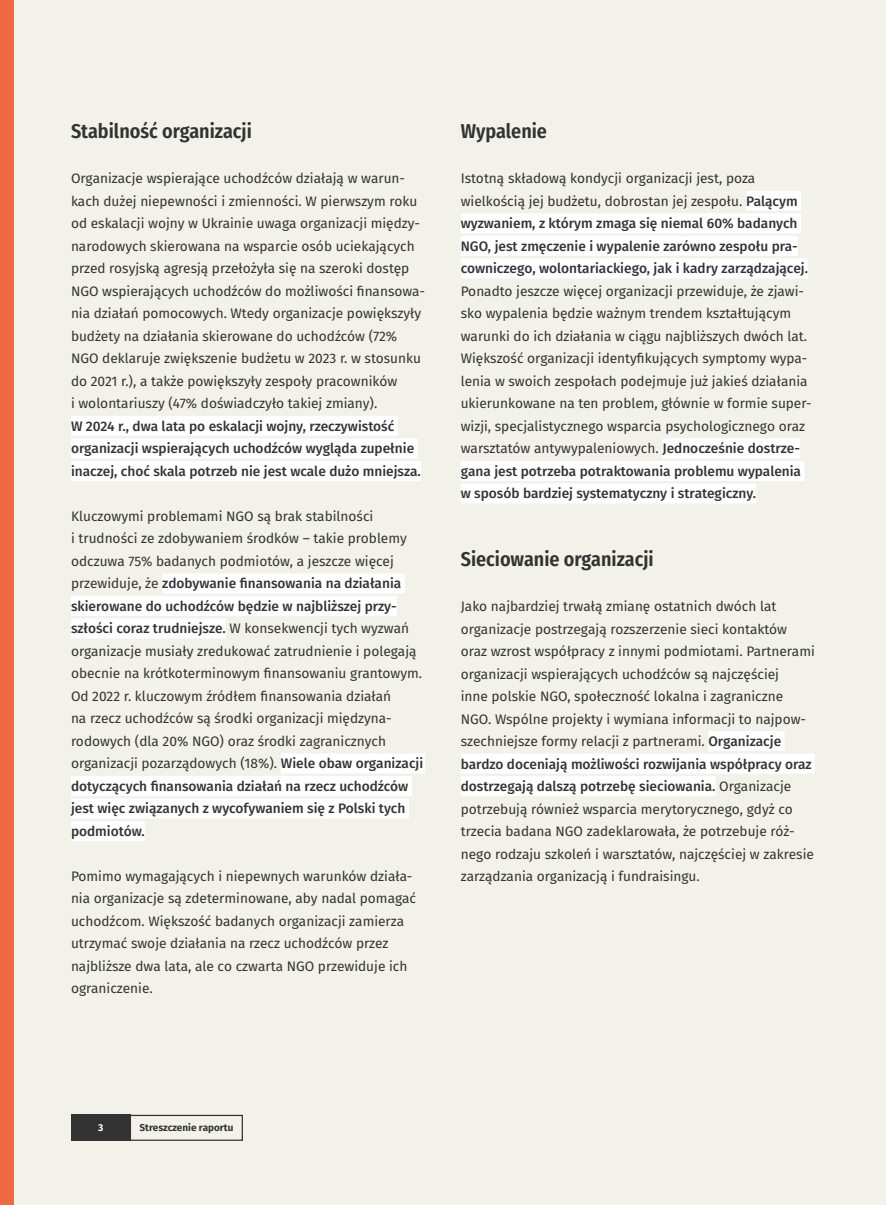
<style>
.page{position:relative;width:886px;height:1205px;background:#f2f2eb}
.page>*{position:absolute;margin:0;border:0;box-sizing:border-box;transform-origin:0 0}
.t1{font:600 20px "Fira Sans Condensed";color:#333}
.t2{font:13.75px/22.5px "Fira Sans";color:#333}
.t3{font:500 13.75px/22.5px "Fira Sans";color:#333}
.t4{font:700 10px "Fira Sans";color:#333}
.t5{font:700 10px "Fira Sans";color:#fff}
.s1{font-weight:500}
.s2{font-weight:400}
</style>
<div class="page">
<div style="left:130px;top:1115px;width:113px;height:26px;border:1px solid #333"></div>
<div style="left:71px;top:1115px;width:60px;height:26px;background:#333"></div>
<div style="left:746px;top:191px;width:55px;height:20px;background:#fff"></div>
<div style="left:461px;top:213px;width:340px;height:20px;background:#fff"></div>
<div style="left:461px;top:236px;width:337px;height:20px;background:#fff"></div>
<div style="left:461px;top:258px;width:347px;height:20px;background:#fff"></div>
<div style="left:662px;top:438px;width:138px;height:20px;background:#fff"></div>
<div style="left:461px;top:461px;width:343px;height:20px;background:#fff"></div>
<div style="left:461px;top:483px;width:295px;height:20px;background:#fff"></div>
<div style="left:708px;top:731px;width:77px;height:20px;background:#fff"></div>
<div style="left:461px;top:753px;width:354px;height:20px;background:#fff"></div>
<div style="left:461px;top:776px;width:254px;height:20px;background:#fff"></div>
<div style="left:71px;top:416px;width:327px;height:20px;background:#fff"></div>
<div style="left:71px;top:438px;width:347px;height:20px;background:#fff"></div>
<div style="left:71px;top:461px;width:350px;height:20px;background:#fff"></div>
<div style="left:162px;top:573px;width:243px;height:20px;background:#fff"></div>
<div style="left:71px;top:596px;width:326px;height:20px;background:#fff"></div>
<div style="left:71px;top:618px;width:155px;height:20px;background:#fff"></div>
<div style="left:281px;top:753px;width:144px;height:20px;background:#fff"></div>
<div style="left:71px;top:776px;width:341px;height:20px;background:#fff"></div>
<div style="left:71px;top:798px;width:338px;height:20px;background:#fff"></div>
<div style="left:71px;top:821px;width:74px;height:20px;background:#fff"></div>
<div style="left:0;top:0;width:14px;height:1205px;background:#f06942"></div>
<h1 class="t1" style="left:71px;top:115px;width:182px">Stabilność organizacji</h1>
<p class="t2" style="left:71px;top:167px;width:356px">Organizacje wspierające uchodźców działają w warun&shy;kach dużej niepewności i zmienności. W pierwszym roku od eskalacji wojny w Ukrainie uwaga organizacji między&shy;narodowych skierowana na wsparcie osób uciekających przed rosyjską agresją przełożyła się na szeroki dostęp NGO wspierających uchodźców do możliwości finansowa&shy;nia działań pomocowych. Wtedy organizacje powiększyły budżety na działania skierowane do uchodźców (72% NGO deklaruje zwiększenie budżetu w 2023 r. w stosunku do 2021 r.), a także powiększyły zespoły pracowników<br>i wolontariuszy (47% doświadczyło takiej zmiany).</p>
<p class="t3" style="left:71px;top:414px;width:351px">W 2024 r., dwa lata po eskalacji wojny, rzeczywistość organizacji wspierających uchodźców wygląda zupełnie inaczej, choć skala potrzeb nie jest wcale dużo mniejsza.</p>
<p class="t2" style="left:71px;top:504px;width:354px">Kluczowymi problemami NGO są brak stabilności<br>i trudności ze zdobywaniem środków – takie problemy odczuwa 75% badanych podmiotów, a jeszcze więcej przewiduje, że <span class="s1">zdobywanie finansowania na działania skierowane do uchodźców będzie w najbliższej przy&shy;szłości coraz trudniejsze.</span> W konsekwencji tych wyzwań organizacje musiały zredukować zatrudnienie i polegają obecnie na krótkoterminowym finansowaniu grantowym.<br>Od 2022 r. kluczowym źródłem finansowania działań<br>na rzecz uchodźców są środki organizacji międzyna&shy;rodowych (dla 20% NGO) oraz środki zagranicznych organizacji pozarządowych (18%). <span class="s1">Wiele obaw organizacji dotyczących finansowania działań na rzecz uchodźców jest więc związanych z wycofywaniem się z Polski tych podmiotów.</span></p>
<p class="t2" style="left:71px;top:864px;width:347px">Pomimo wymagających i niepewnych warunków działa&shy;nia organizacje są zdeterminowane, aby nadal pomagać uchodźcom. Większość badanych organizacji zamierza utrzymać swoje działania na rzecz uchodźców przez najbliższe dwa lata, ale co czwarta NGO przewiduje ich ograniczenie.</p>
<h1 class="t1" style="left:461px;top:115px;width:88px">Wypalenie</h1>
<p class="t3" style="left:461px;top:167px;width:349px"><span class="s2">Istotną składową kondycji organizacji jest, poza wielkością jej budżetu, dobrostan jej zespołu.</span> Palącym wyzwaniem, z którym zmaga się niemal 60% badanych NGO, jest zmęczenie i wypalenie zarówno zespołu pra&shy;cowniczego, wolontariackiego, jak i kadry zarządzającej.</p>
<p class="t2" style="left:461px;top:279px;width:353px">Ponadto jeszcze więcej organizacji przewiduje, że zjawi&shy;sko wypalenia będzie ważnym trendem kształtującym warunki do ich działania w ciągu najbliższych dwóch lat.<br>Większość organizacji identyfikujących symptomy wypa&shy;lenia w swoich zespołach podejmuje już jakieś działania ukierunkowane na ten problem, głównie w formie super&shy;wizji, specjalistycznego wsparcia psychologicznego oraz warsztatów antywypaleniowych. <span class="s1">Jednocześnie dostrze&shy;gana jest potrzeba potraktowania problemu wypalenia w sposób bardziej systematyczny i strategiczny.</span></p>
<h1 class="t1" style="left:461px;top:543px;width:194px">Sieciowanie organizacji</h1>
<p class="t2" style="left:461px;top:594px;width:356px">Jako najbardziej trwałą zmianę ostatnich dwóch lat organizacje postrzegają rozszerzenie sieci kontaktów oraz wzrost współpracy z innymi podmiotami. Partnerami organizacji wspierających uchodźców są najczęściej<br>inne polskie NGO, społeczność lokalna i zagraniczne NGO. Wspólne projekty i wymiana informacji to najpow&shy;szechniejsze formy relacji z partnerami. <span class="s1">Organizacje bardzo doceniają możliwości rozwijania współpracy oraz dostrzegają dalszą potrzebę sieciowania.</span> Organizacje potrzebują również wsparcia merytorycznego, gdyż co trzecia badana NGO zadeklarowała, że potrzebuje róż&shy;nego rodzaju szkoleń i warsztatów, najczęściej w zakresie zarządzania organizacją i fundraisingu.</p>
<p class="t5" style="left:98px;top:1119px;width:7px">3</p>
<p class="t4" style="left:140px;top:1119px;width:95px">Streszczenie raportu</p>
</div>
